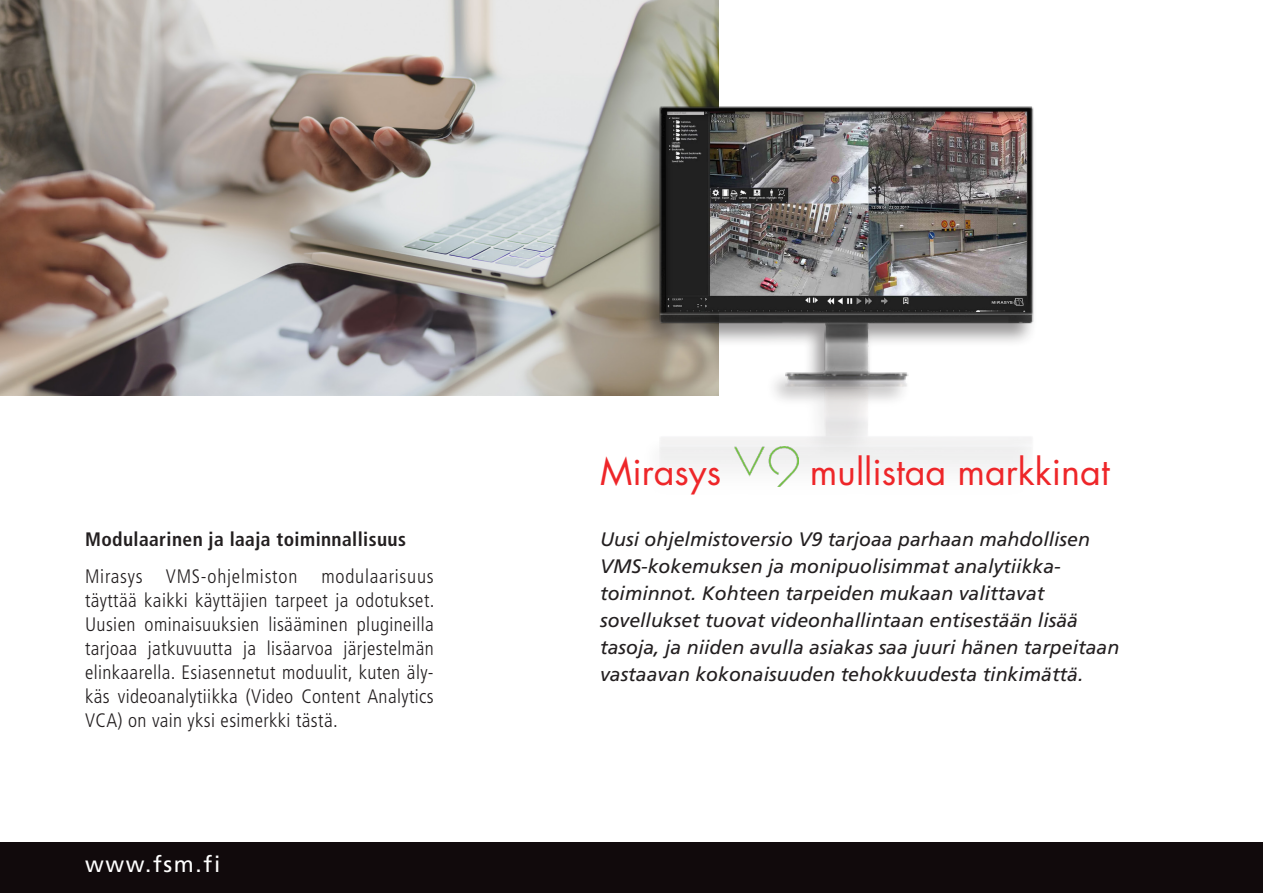
<style>
.page{position:relative;width:1263px;height:893px;background:#fff}
.page>*{position:absolute;margin:0;border:0;box-sizing:border-box;transform-origin:0 0}
.t1{font:36px "Futura Std";color:#ee2629}
.t2{font:22.5px "Frutiger LT Std";letter-spacing:.075em;color:#fff}
.t3{font:italic 19.5px/27px "Frutiger LT Std";color:#231f20}
.Leipis{font:300 condensed 19.5px/24px "Frutiger LT Std";letter-spacing:.02em;color:#231f20;text-align:justify}
.Leipis-2{font:700 condensed 19.5px "Frutiger LT Std";letter-spacing:.02em;color:#231f20}
</style>
<div class="page">
<div style="left:0;top:842px;width:1263px;height:51px;background:#110a0c"></div>
<img style="left:0;top:0;width:566px;height:395px">
<img style="left:566px;top:0;width:468px;height:468px">
<div style="left:665px;top:111px;width:363px;height:201px;background:#231f20;opacity:.46"></div>
<img style="left:735px;top:446px;width:63px;height:41px">
<p class="Leipis-2" style="left:85px;top:528px;width:322px">Modulaarinen ja laaja toiminnallisuus</p>
<p class="Leipis" style="left:85px;top:564px;width:351px">Mirasys VMS-ohjelmiston modulaarisuus täyttää kaikki käyttäjien tarpeet ja odotukset.<br>Uusien ominaisuuksien lisääminen plugineilla tarjoaa jatkuvuutta ja lisäarvoa järjestelmän elinkaarella. Esiasennetut moduulit, kuten äly&shy;käs videoanalytiikka (Video Content Analytics VCA) on vain yksi esimerkki tästä.</p>
<p class="t2" style="left:85px;top:850px;width:137px">www.fsm.fi</p>
<p class="t1" style="left:600px;top:449px;width:123px">Mirasys</p>
<p class="t1" style="left:810px;top:449px;width:301px">mullistaa markkinat</p>
<p class="t3" style="left:600px;top:526px;width:521px">Uusi ohjelmistoversio V9 tarjoaa parhaan mahdollisen VMS-kokemuksen ja monipuolisimmat analytiikka&shy;toiminnot. Kohteen tarpeiden mukaan valittavat sovellukset tuovat videonhallintaan entisestään lisää tasoja, ja niiden avulla asiakas saa juuri hänen tarpeitaan vastaavan kokonaisuuden tehokkuudesta tinkimättä.</p>
</div>
